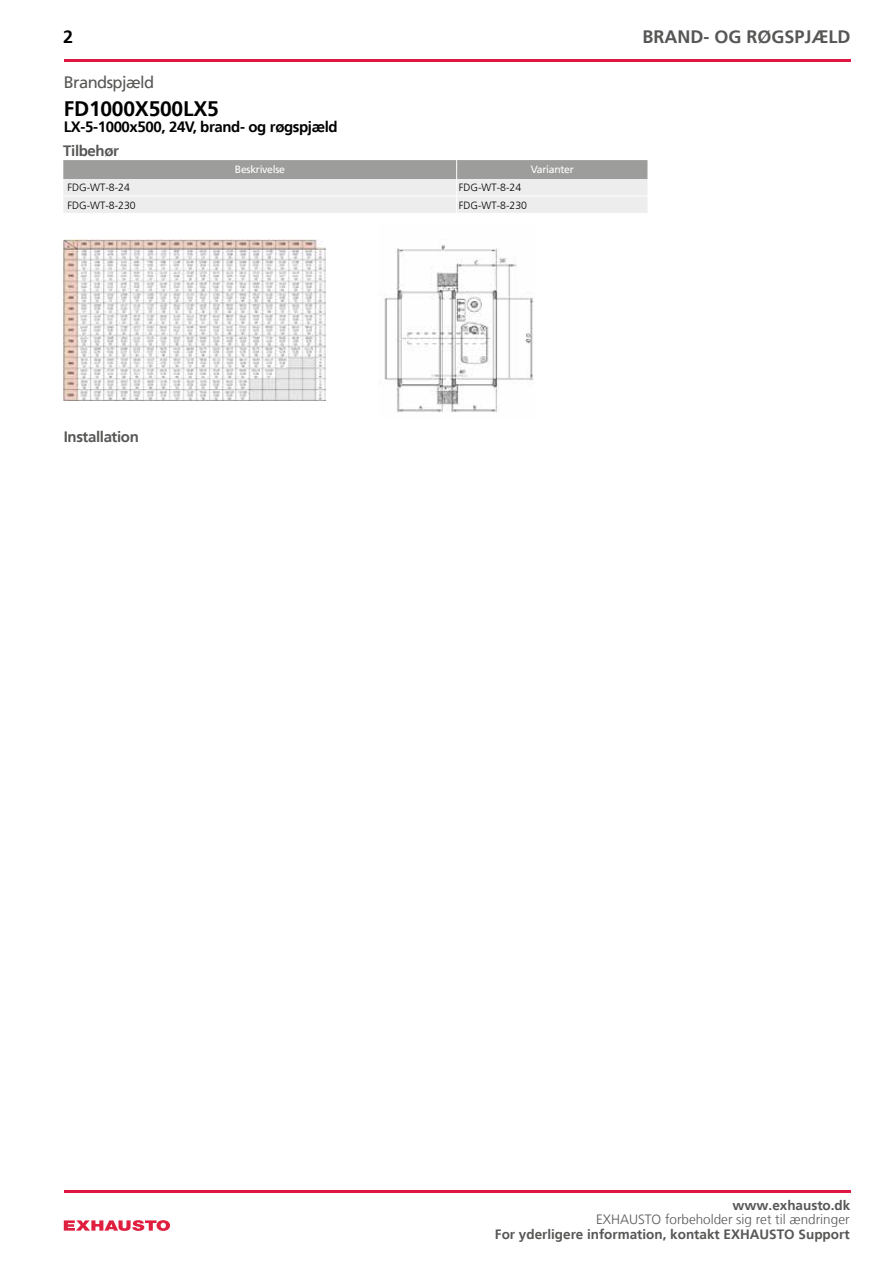
<style>
.page{position:relative;width:893px;height:1263px;background:#fff}
.page>*{position:absolute;margin:0;border:0;box-sizing:border-box;transform-origin:0 0}
.t1{font:700 21px "Frutiger LT";letter-spacing:-.01em;color:#000}
.t2{font:700 18px "Frutiger LT";color:#575756}
.t3{font:700 18px "Frutiger LT";color:#000}
.t4{font:16.5px "Frutiger LT";letter-spacing:-.035em;color:#575756}
.t5{font:700 15px "Frutiger LT";letter-spacing:-.025em;color:#000}
.t6{font:700 15px "Frutiger LT";letter-spacing:-.025em;color:#575756}
.t7{font:700 13.5px "Frutiger LT";color:#575756}
.t8{font:300 13.5px "Frutiger LT";color:#575756}
.t9{font:300 10.5px "Frutiger LT";color:#000}
.t10{font:10.5px "Frutiger LT";letter-spacing:-.03em;color:#fff}
</style>
<div class="page">
<svg style="left:64px;top:1220px;width:106px;height:11px"></svg>
<hr style="left:64px;top:60px;width:786px;height:2px;background:#df1641">
<hr style="left:64px;top:1190px;width:786px;height:2px;background:#df1641">
<svg style="left:63px;top:160px;width:585px;height:53px;background:#d0d0d0"></svg>
<img style="left:63px;top:240px;width:263px;height:161px">
<img style="left:378px;top:244px;width:156px;height:169px">
<h2 class="t3" style="left:63px;top:27px;width:12px">2</h2>
<p class="t4" style="left:64px;top:73px;width:92px">Brandspjæld</p>
<h1 class="t1" style="left:64px;top:96px;width:157px">FD1000X500LX5</h1>
<p class="t5" style="left:64px;top:118px;width:275px">LX-5-1000x500, 24V, brand- og røgspjæld</p>
<p class="t6" style="left:63px;top:142px;width:57px">Tilbehør</p>
<p class="t10" style="left:235px;top:164px;width:51px">Beskrivelse</p>
<p class="t10" style="left:531px;top:164px;width:45px">Varianter</p>
<p class="t9" style="left:68px;top:182px;width:64px">FDG-WT-8-24</p>
<p class="t9" style="left:459px;top:182px;width:64px">FDG-WT-8-24</p>
<p class="t9" style="left:68px;top:199px;width:70px">FDG-WT-8-230</p>
<p class="t9" style="left:459px;top:199px;width:70px">FDG-WT-8-230</p>
<h2 class="t2" style="left:642px;top:27px;width:209px">BRAND- OG RØGSPJÆLD</h2>
<p class="t6" style="left:64px;top:428px;width:77px">Installation</p>
<p class="t7" style="left:733px;top:1198px;width:119px">www.exhausto.dk</p>
<p class="t8" style="left:596px;top:1212px;width:255px">EXHAUSTO forbeholder sig ret til ændringer</p>
<p class="t7" style="left:495px;top:1226px;width:356px">For yderligere information, kontakt EXHAUSTO Support</p>
</div>
